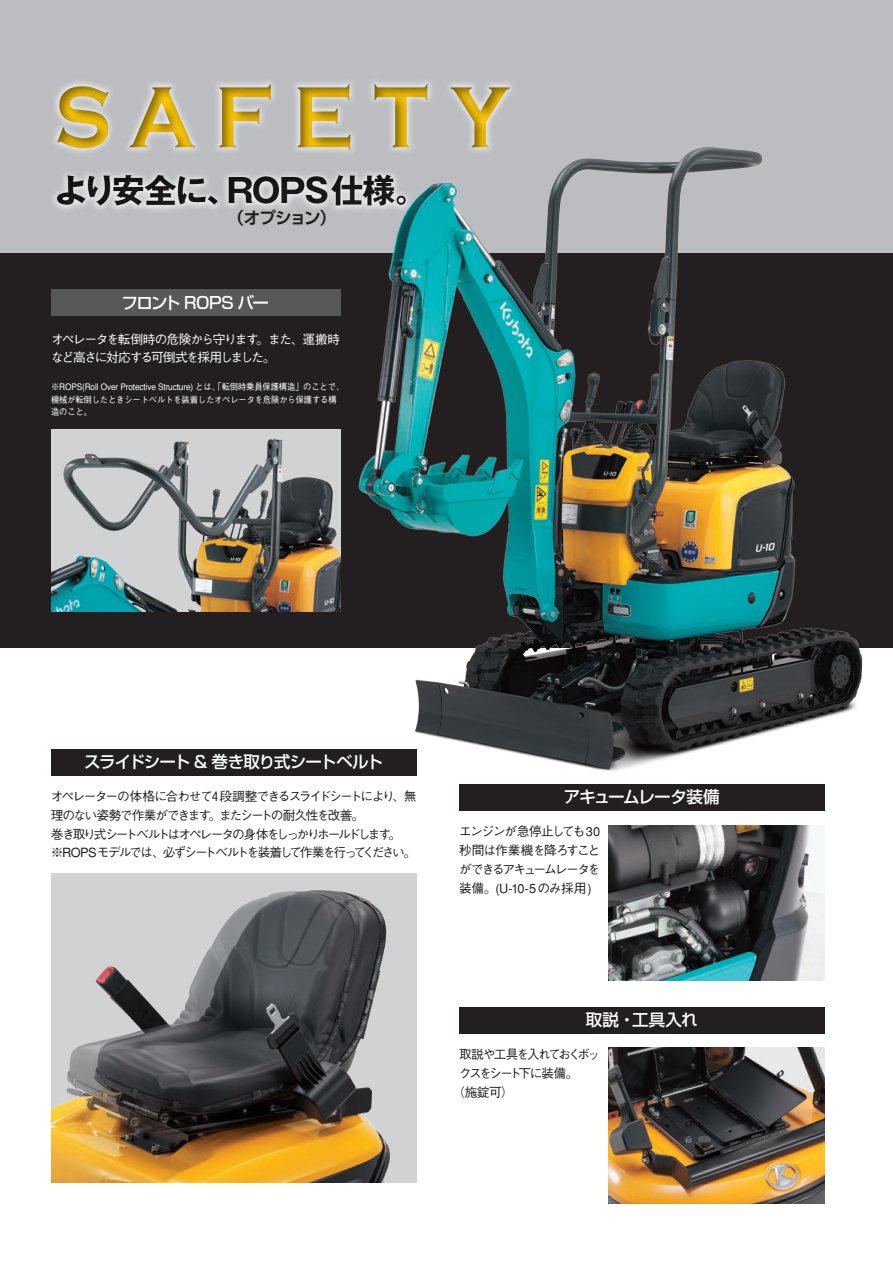
<style>
.page{position:relative;width:893px;height:1263px;background:#fff}
.page>*{position:absolute;margin:0;border:0;box-sizing:border-box;transform-origin:0 0}
.t1{font:700 90px "Copperplate Gothic";letter-spacing:.25em;color:#feca0a;scale:.89 1}
.t2{font:700 33px "Gothic MB101";letter-spacing:-.045em;color:#231f20}
.t3{font:500 16.5px "Shin Go";letter-spacing:-.055em;color:#fff}
.t4{font:500 16.5px "Shin Go";letter-spacing:-.075em;color:#fff}
.t5{font:700 16.5px "Shin Go De";letter-spacing:-.08em;color:#231f20}
.t6{font:500 12.75px/18.8px "Gothic BBB";letter-spacing:-.14em;color:#231f20}
.t7{font:500 12.75px/18.8px "Gothic BBB";letter-spacing:-.11em;color:#fff}
.t8{font:500 12.75px "Gothic BBB";letter-spacing:-.2em;color:#231f20}
.t9{font:500 9px/12.8px "Gothic BBB";letter-spacing:-.015em;color:#fff;scale:.92 1}
</style>
<div class="page">
<div style="left:0;top:0;width:893px;height:253px;background:#bcbdc0"></div>
<hr style="left:892px;top:0;width:1px;height:253px;background:#feca0a">
<div style="left:0;top:253px;width:893px;height:394px;background:#231f20"></div>
<div style="left:51px;top:289px;width:289px;height:27px;background:#57585a"></div>
<img style="left:325px;top:147px;width:537px;height:640px">
<div style="left:51px;top:749px;width:365px;height:26px;background:#231f20"></div>
<div style="left:459px;top:784px;width:365px;height:27px;background:#231f20"></div>
<div style="left:459px;top:1006px;width:365px;height:27px;background:#231f20"></div>
<img style="left:51px;top:429px;width:289px;height:183px">
<img style="left:608px;top:825px;width:216px;height:155px">
<img style="left:608px;top:1048px;width:216px;height:155px">
<div style="left:40px;top:57px;width:589px;height:186px;background:#231f20;opacity:.6"></div>
<img style="left:51px;top:873px;width:365px;height:310px">
<h1 class="t1" style="left:54px;top:68px;width:512px">SAFETY</h1>
<h2 class="t2" style="left:54px;top:167px;width:375px">より安全に、ROPS仕様。</h2>
<p class="t5" style="left:228px;top:207px;width:110px">（オプション）</p>
<p class="t4" style="left:122px;top:292px;width:149px">フロント ROPS バー</p>
<p class="t7" style="left:51px;top:330px;width:291px">オペレータを転倒時の危険から守ります。また、運搬時など高さに対応する可倒式を採用しました。</p>
<p class="t9" style="left:51px;top:380px;width:320px">※ROPS(Roll Over Protective Structure) とは、「転倒時乗員保護構造」のことで、機械が転倒したときシートベルトを装着したオペレータを危険から保護する構造のこと。</p>
<p class="t3" style="left:84px;top:751px;width:300px">スライドシート &amp; 巻き取り式シートベルト</p>
<p class="t6" style="left:51px;top:787px;width:367px">オペレーターの体格に合わせて４段調整できるスライドシートにより、無理のない姿勢で作業ができます。またシートの耐久性を改善。<br>巻き取り式シートベルトはオペレータの身体をしっかりホールドします。※ROPSモデルでは、必ずシートベルトを装着して作業を行ってください。</p>
<p class="t3" style="left:564px;top:786px;width:157px">アキュームレータ装備</p>
<p class="t6" style="left:459px;top:823px;width:143px;text-align:justify">エンジンが急停止しても 30秒間は作業機を降ろすことができるアキュームレータを装備。(U-10-5のみ採用)</p>
<p class="t3" style="left:586px;top:1008px;width:113px">取説・工具入れ</p>
<p class="t6" style="left:459px;top:1045px;width:143px">取説や工具を入れておくボッ</p>
<p class="t8" style="left:459px;top:1066px;width:120px">クスをシート下に装備。</p>
<p class="t6" style="left:453px;top:1083px;width:63px">（施錠可）</p>
</div>
